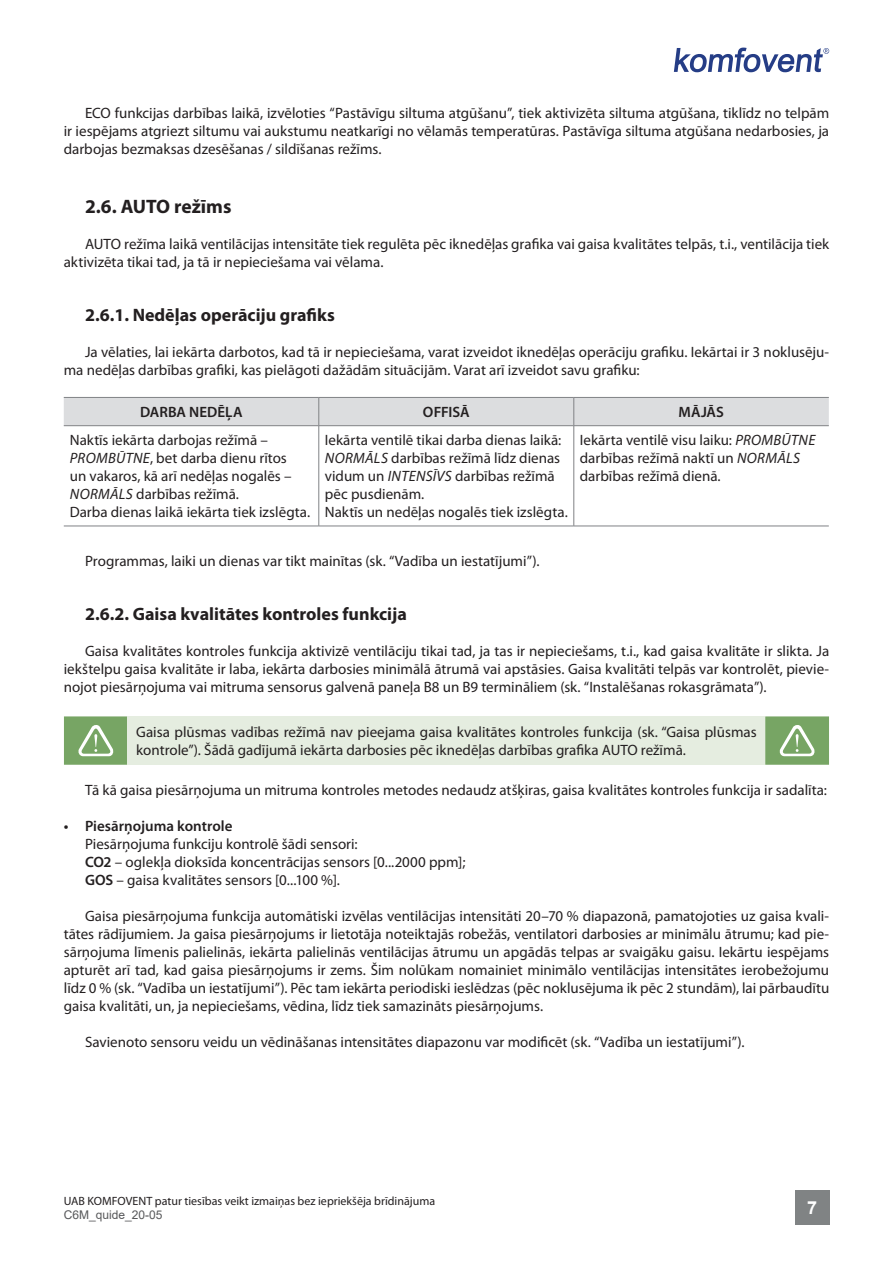
<style>
.page{position:relative;width:893px;height:1263px;background:#fff}
.page>*{position:absolute;margin:0;border:0;box-sizing:border-box;transform-origin:0 0}
.Antraste_2{font:700 19.5px "Myriad Pro";color:#231f20}
.Antraste_3{font:700 18px "Myriad Pro";color:#231f20}
.t1{font:700 18px "Arial";color:#fff}
.Tekstas_LV{font:15px/18px "Myriad Pro";color:#231f20}
.DĖMESIO_LV{font:15px/18px "Myriad Pro";color:#231f20}
.Tekstas_LV-2{font:600 15px "Myriad Pro";color:#231f20}
.t2{font:12px "Myriad Pro";color:#231f20}
.t3{font:12px "Arial";color:#57585a}
.s1{font-style:italic}
.s2{font-weight:600}
</style>
<div class="page">
<div style="left:795px;top:1191px;width:34px;height:34px;background:#808384"></div>
<svg style="left:674px;top:48px;width:155px;height:24px"></svg>
<div style="left:64px;top:397px;width:765px;height:28px;background:#dcdddf"></div>
<hr style="left:64px;top:425px;width:255px;height:1px;background:#808285">
<hr style="left:319px;top:425px;width:255px;height:1px;background:#808285">
<hr style="left:319px;top:426px;width:1px;height:100px;background:#808285">
<hr style="left:574px;top:425px;width:255px;height:1px;background:#808285">
<hr style="left:574px;top:426px;width:1px;height:100px;background:#808285">
<hr style="left:64px;top:526px;width:255px;height:1px;background:#808285">
<hr style="left:319px;top:526px;width:255px;height:1px;background:#808285">
<hr style="left:574px;top:526px;width:255px;height:1px;background:#808285">
<svg style="left:64px;top:716px;width:765px;height:49px;background:#d5e2ce"></svg>
<p class="Tekstas_LV" style="left:64px;top:103px;width:767px;text-align:justify;text-indent:21px">ECO funkcijas darbības laikā, izvēloties “Pastāvīgu siltuma atgūšanu”, tiek aktivizēta siltuma atgūšana, tiklīdz no telpām ir iespējams atgriezt siltumu vai aukstumu neatkarīgi no vēlamās temperatūras. Pastāvīga siltuma atgūšana nedarbosies, ja darbojas bezmaksas dzesēšanas / sildīšanas režīms.</p>
<p class="Antraste_2" style="left:85px;top:194px;width:148px">2.6. AUTO režīms</p>
<p class="Tekstas_LV" style="left:64px;top:235px;width:767px;text-indent:21px">AUTO režīma laikā ventilācijas intensitāte tiek regulēta pēc iknedēļas grafika vai gaisa kvalitātes telpās, t.i., ventilācija tiek aktivizēta tikai tad, ja tā ir nepieciešama vai vēlama.</p>
<p class="Antraste_3" style="left:85px;top:303px;width:251px">2.6.1. Nedēļas operāciju grafiks</p>
<p class="Tekstas_LV" style="left:64px;top:343px;width:767px;text-indent:21px">Ja vēlaties, lai iekārta darbotos, kad tā ir nepieciešama, varat izveidot iknedēļas operāciju grafiku. Iekārtai ir 3 noklusēju&shy;ma nedēļas darbības grafiki, kas pielāgoti dažādām situācijām. Varat arī izveidot savu grafiku:</p>
<p class="Tekstas_LV-2" style="left:140px;top:403px;width:104px">DARBA NEDĒĻA</p>
<p class="Tekstas_LV-2" style="left:423px;top:403px;width:48px">OFFISĀ</p>
<p class="Tekstas_LV-2" style="left:679px;top:403px;width:47px">MĀJĀS</p>
<p class="Tekstas_LV" style="left:70px;top:431px;width:223px">Naktīs iekārta darbojas režīmā –<br><span class="s1">PROMBŪTNE</span>, bet darba dienu rītos un vakaros, kā arī nedēļas nogalēs –<br><span class="s1">NORMĀLS</span> darbības režīmā.</p>
<p class="Tekstas_LV" style="left:70px;top:503px;width:242px">Darba dienas laikā iekārta tiek izslēgta.</p>
<p class="Tekstas_LV" style="left:580px;top:431px;width:237px">Iekārta ventilē visu laiku: <span class="s1">PROMBŪTNE </span>darbības režīmā naktī un <span class="s1">NORMĀLS </span>darbības režīmā dienā.</p>
<p class="Tekstas_LV" style="left:325px;top:431px;width:238px">Iekārta ventilē tikai darba dienas laikā:<br><span class="s1">NORMĀLS</span> darbības režīmā līdz dienas vidum un <span class="s1">INTENSĪVS</span> darbības režīmā pēc pusdienām.</p>
<p class="Tekstas_LV" style="left:325px;top:503px;width:244px">Naktīs un nedēļas nogalēs tiek izslēgta.</p>
<p class="Tekstas_LV" style="left:85px;top:552px;width:456px">Programmas, laiki un dienas var tikt mainītas (sk. “Vadība un iestatījumi”).</p>
<p class="Antraste_3" style="left:85px;top:603px;width:323px">2.6.2. Gaisa kvalitātes kontroles funkcija</p>
<p class="Tekstas_LV" style="left:64px;top:642px;width:767px;text-align:justify;text-indent:21px">Gaisa kvalitātes kontroles funkcija aktivizē ventilāciju tikai tad, ja tas ir nepieciešams, t.i., kad gaisa kvalitāte ir slikta. Ja iekštelpu gaisa kvalitāte ir laba, iekārta darbosies minimālā ātrumā vai apstāsies. Gaisa kvalitāti telpās var kontrolēt, pievie&shy;nojot piesārņojuma vai mitruma sensorus galvenā paneļa B8 un B9 termināliem (sk. “Instalēšanas rokasgrāmata”).</p>
<p class="DĖMESIO_LV" style="left:136px;top:723px;width:622px">Gaisa plūsmas vadības režīmā nav pieejama gaisa kvalitātes kontroles funkcija (sk. “Gaisa plūsmas kontrole”). Šādā gadījumā iekārta darbosies pēc iknedēļas darbības grafika AUTO režīmā.</p>
<p class="Tekstas_LV" style="left:85px;top:780px;width:743px">Tā kā gaisa piesārņojuma un mitruma kontroles metodes nedaudz atšķiras, gaisa kvalitātes kontroles funkcija ir sadalīta:</p>
<p class="Tekstas_LV-2" style="left:64px;top:816px;width:170px">• Piesārņojuma kontrole</p>
<p class="Tekstas_LV" style="left:85px;top:834px;width:274px">Piesārņojuma funkciju kontrolē šādi sensori:</p>
<p class="Tekstas_LV" style="left:85px;top:852px;width:382px"><span class="s2">CO2</span> – oglekļa dioksīda koncentrācijas sensors [0...2000 ppm];</p>
<p class="Tekstas_LV" style="left:85px;top:870px;width:256px"><span class="s2">GOS</span> – gaisa kvalitātes sensors [0...100 %].</p>
<p class="Tekstas_LV" style="left:64px;top:906px;width:767px;text-align:justify;text-indent:21px">Gaisa piesārņojuma funkcija automātiski izvēlas ventilācijas intensitāti 20–70 % diapazonā, pamatojoties uz gaisa kvali&shy;tātes rādījumiem. Ja gaisa piesārņojums ir lietotāja noteiktajās robežās, ventilatori darbosies ar minimālu ātrumu; kad pie&shy;sārņojuma līmenis palielinās, iekārta palielinās ventilācijas ātrumu un apgādās telpas ar svaigāku gaisu. Iekārtu iespējams apturēt arī tad, kad gaisa piesārņojums ir zems. Šim nolūkam nomainiet minimālo ventilācijas intensitātes ierobežojumu līdz 0 % (sk. “Vadība un iestatījumi”). Pēc tam iekārta periodiski ieslēdzas (pēc noklusējuma ik pēc 2 stundām), lai pārbaudītu gaisa kvalitāti, un, ja nepieciešams, vēdina, līdz tiek samazināts piesārņojums.</p>
<p class="Tekstas_LV" style="left:85px;top:1032px;width:661px">Savienoto sensoru veidu un vēdināšanas intensitātes diapazonu var modificēt (sk. “Vadība un iestatījumi”).</p>
<p class="t2" style="left:64px;top:1193px;width:373px">UAB KOMFOVENT patur tiesības veikt izmaiņas bez iepriekšēja brīdinājuma</p>
<p class="t3" style="left:64px;top:1207px;width:100px">C6M_quide_20-05</p>
<p class="t1" style="left:807px;top:1195px;width:12px">7</p>
</div>
